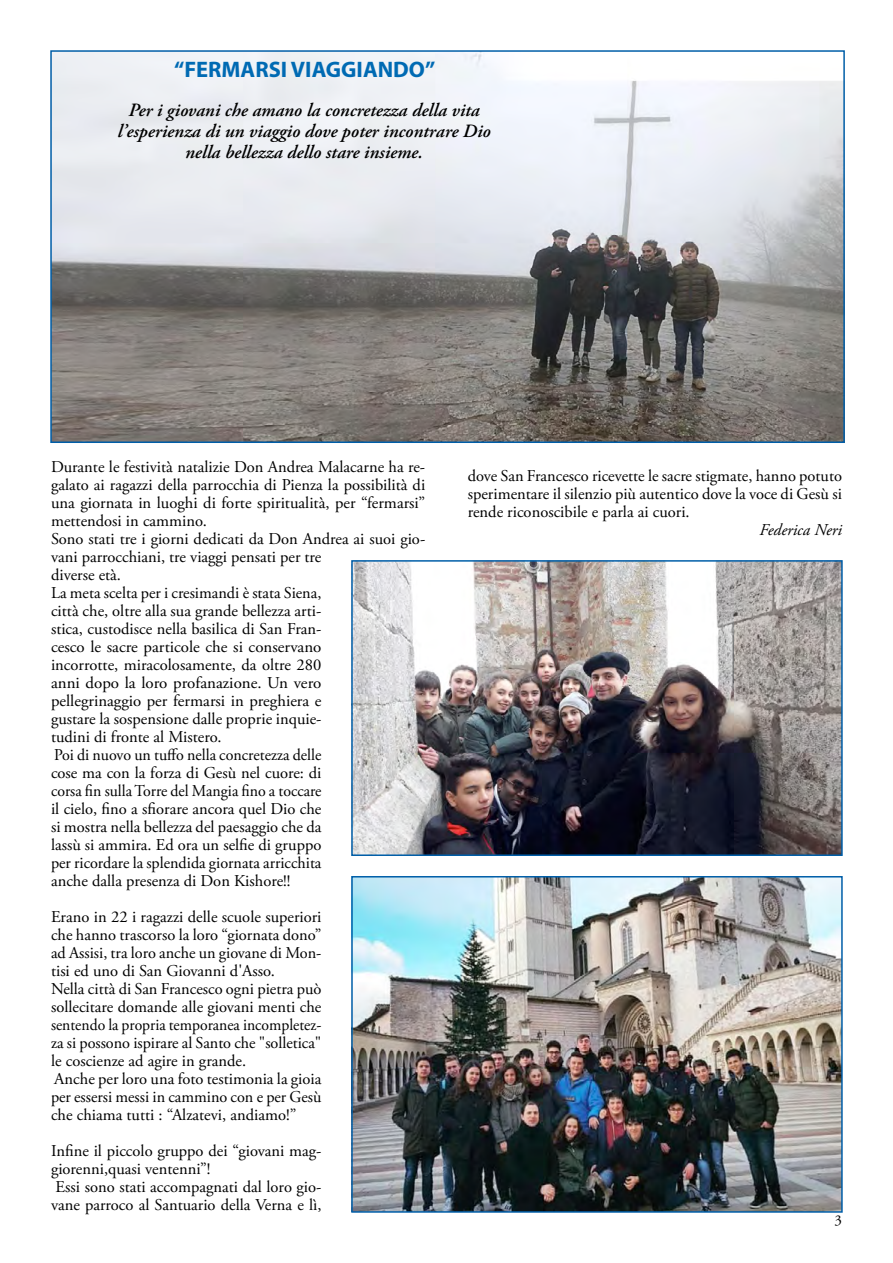
<style>
.page{position:relative;width:893px;height:1263px;background:#fff}
.page>*{position:absolute;margin:0;border:0;box-sizing:border-box;transform-origin:0 0}
.t1{font:700 22.5px "Myriad Pro";color:#006ab3}
.t2{font:italic 600 18.75px/21px "Adobe Garamond Pro";color:#000;text-align:center}
.t3{font:16.5px/18px "Adobe Garamond Pro";color:#000}
.t4{font:italic 16.5px "Adobe Garamond Pro";color:#000}
.t5{font:15px "Adobe Garamond Pro";color:#000}
</style>
<div class="page">
<img style="left:354px;top:563px;width:486px;height:290px">
<div style="left:351px;top:560px;width:492px;height:296px;border:2px solid #005ea8"></div>
<img style="left:354px;top:879px;width:486px;height:331px">
<div style="left:351px;top:876px;width:492px;height:337px;border:2px solid #005ea8"></div>
<img style="left:53px;top:53px;width:789px;height:387px">
<div style="left:50px;top:50px;width:795px;height:393px;border:2px solid #005ea8"></div>
<h1 class="t1" style="left:174px;top:55px;width:263px">“FERMARSI VIAGGIANDO”</h1>
<p class="t2" style="left:117px;top:101px;width:375px">Per i giovani che amano la concretezza della vita l’esperienza di un viaggio dove poter incontrare Dio nella bellezza dello stare insieme.</p>
<p class="t3" style="left:51px;top:459px;width:376px">Durante le festività natalizie Don Andrea Malacarne ha re&shy;galato ai ragazzi della parrocchia di Pienza la possibilità di una giornata in luoghi di forte spiritualità, per “fermarsi” mettendosi in cammino.<br>Sono stati tre i giorni dedicati da Don Andrea ai suoi gio&shy;vani parrocchiani, tre viaggi pensati per tre<br>diverse età.<br>La meta scelta per i cresimandi è stata Siena,<br>città che, oltre alla sua grande bellezza arti-<br>stica, custodisce nella basilica di San Fran-<br>cesco le sacre particole che si conservano<br>incorrotte, miracolosamente, da oltre 280<br>anni dopo la loro profanazione. Un vero<br>pellegrinaggio per fermarsi in preghiera e<br>gustare la sospensione dalle proprie inquie-<br>tudini di fronte al Mistero.<br>Poi di nuovo un tuffo nella concretezza delle<br>cose ma con la forza di Gesù nel cuore: di<br>corsa fin sulla Torre del Mangia fino a toccare<br>il cielo, fino a sfiorare ancora quel Dio che<br>si mostra nella bellezza del paesaggio che da<br>lassù si ammira. Ed ora un selfie di gruppo<br>per ricordare la splendida giornata arricchita<br>anche dalla presenza di Don Kishore!!</p>
<p class="t3" style="left:51px;top:909px;width:272px">Erano in 22 i ragazzi delle scuole superiori che hanno trascorso la loro “giornata dono” ad Assisi, tra loro anche un giovane di Mon&shy;tisi ed uno di San Giovanni d'Asso.<br>Nella città di San Francesco ogni pietra può sollecitare domande alle giovani menti che sentendo la propria temporanea incompletez&shy;za si possono ispirare al Santo che "solletica" le coscienze ad agire in grande.<br>Anche per loro una foto testimonia la gioia per essersi messi in cammino con e per Gesù che chiama tutti : “Alzatevi, andiamo!”</p>
<p class="t3" style="left:51px;top:1143px;width:272px">Infine il piccolo gruppo dei “giovani mag&shy;giorenni,quasi ventenni”!<br>Essi sono stati accompagnati dal loro gio&shy;vane parroco al Santuario della Verna e lì,</p>
<p class="t3" style="left:468px;top:467px;width:376px;text-align:justify">dove San Francesco ricevette le sacre stigmate, hanno potuto sperimentare il silenzio più autentico dove la voce di Gesù si rende riconoscibile e parla ai cuori.</p>
<p class="t4" style="left:760px;top:520px;width:84px">Federica Neri</p>
<p class="t5" style="left:834px;top:1211px;width:9px">3</p>
</div>
